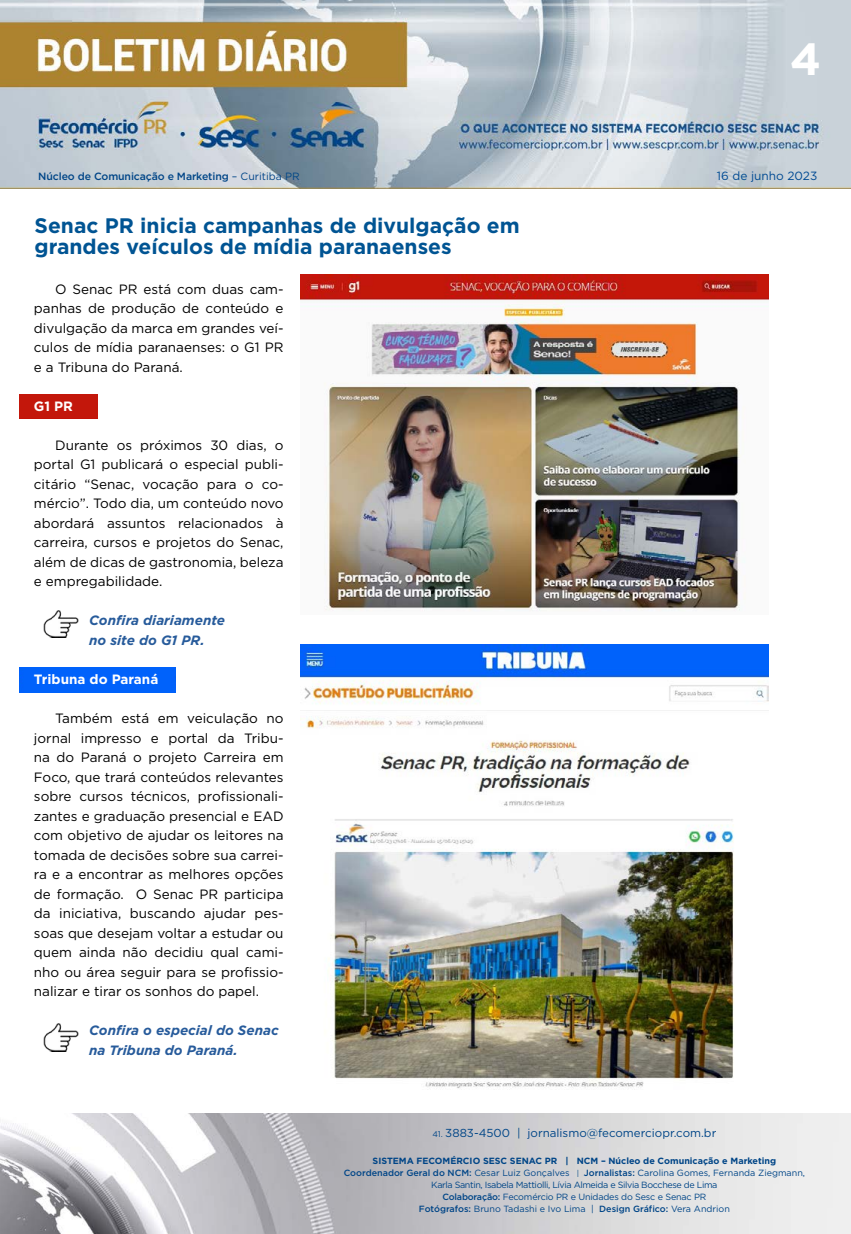
<style>
.page{position:relative;width:851px;height:1234px;background:#fff}
.page>*{position:absolute;margin:0;border:0;box-sizing:border-box;transform-origin:0 0}
.t1{font:700 45px "Gotham";color:#fff}
.t2{font:700 21px/21px "Gotham";color:#005493}
.t3{font:13.5px/19.5px "Gotham";color:#000;text-align:justify}
.t4{font:italic 700 13.5px/19.5px "Gotham";color:#275b9b}
.t5{font:700 13.5px "Gotham";color:#fff}
.t6{font:11.85px "Gotham";color:#004a93}
.t7{font:11.55px "Gotham";color:#004587}
.t8{font:500 10.5px "Gotham";letter-spacing:-.01em;color:#004587}
.t9{font:9px/12px "Gotham";letter-spacing:-.02em;color:#004587;text-align:center}
.s1{font-weight:400}
.s2{font-size:8.25px}
.s3{font-weight:700}
.s4{font-weight:500}
.s5{font-size:7.65px}
</style>
<div class="page">
<img style="left:0;top:0;width:850px;height:189px">
<img style="left:0;top:1113px;width:850px;height:120px">
<div style="left:19px;top:394px;width:79px;height:25px;background:#c3170b"></div>
<div style="left:19px;top:667px;width:156px;height:25px;background:#0062fb"></div>
<img style="left:43px;top:610px;width:36px;height:27px">
<img style="left:43px;top:1023px;width:36px;height:28px">
<img style="left:301px;top:274px;width:467px;height:337px">
<img style="left:301px;top:644px;width:467px;height:444px">
<h1 class="t1" style="left:790px;top:29px;width:33px">4</h1>
<p class="t8" style="left:38px;top:169px;width:263px">Núcleo de Comunicação e Marketing <span class="s1">– Curitiba PR</span></p>
<p class="t6" style="left:716px;top:168px;width:102px">16 de junho 2023</p>
<h2 class="t2" style="left:35px;top:215px;width:486px">Senac PR inicia campanhas de divulgação em grandes veículos de mídia paranaenses</h2>
<p class="t3" style="left:34px;top:279px;width:251px;text-indent:21px">O Senac PR está com duas cam&shy;panhas de produção de conteúdo e divulgação da marca em grandes veí&shy;culos de mídia paranaenses: o G1 PR e a Tribuna do Paraná.</p>
<p class="t5" style="left:34px;top:397px;width:41px">G1 PR</p>
<p class="t3" style="left:34px;top:435px;width:251px;text-indent:21px">Durante os próximos 30 dias, o portal G1 publicará o especial publi&shy;citário “Senac, vocação para o co&shy;mércio”. Todo dia, um conteúdo novo abordará assuntos relacionados à carreira, cursos e projetos do Senac, além de dicas de gastronomia, beleza e empregabilidade.</p>
<p class="t4" style="left:89px;top:610px;width:137px">Confira diariamente no site do G1 PR.</p>
<p class="t5" style="left:34px;top:670px;width:126px">Tribuna do Paraná</p>
<p class="t3" style="left:34px;top:708px;width:251px;text-indent:21px">Também está em veiculação no jornal impresso e portal da Tribu&shy;na do Paraná o projeto Carreira em Foco, que trará conteúdos relevantes sobre cursos técnicos, profissionali&shy;zantes e graduação presencial e EAD com objetivo de ajudar os leitores na tomada de decisões sobre sua carrei&shy;ra e a encontrar as melhores opções de formação. O Senac PR participa da iniciativa, buscando ajudar pes&shy;soas que desejam voltar a estudar ou quem ainda não decidiu qual cami&shy;nho ou área seguir para se profissio&shy;nalizar e tirar os sonhos do papel.</p>
<p class="t4" style="left:89px;top:1020px;width:191px">Confira o especial do Senac na Tribuna do Paraná.</p>
<p class="t7" style="left:432px;top:1125px;width:285px"><span class="s2">41.</span> 3883-4500 | jornalismo@fecomerciopr.com.br</p>
<p class="t9" style="left:343px;top:1154px;width:463px"><span class="s3">SISTEMA FECOMÉRCIO SESC SENAC PR | NCM – Núcleo de Comunicação e Marketing </span><span class="s4">Coordenador Geral do NCM:</span> Cesar Luiz Gonçalves <span class="s5">|</span> <span class="s4">Jornalistas:</span> Carolina Gomes, Fernanda Ziegmann, Karla Santin, Isabela Mattiolli, Lívia Almeida e Silvia Bocchese de Lima<br><span class="s4">Colaboração:</span> Fecomércio PR e Unidades do Sesc e Senac PR<br><span class="s4">Fotógrafos:</span> Bruno Tadashi e Ivo Lima | <span class="s4">Design Gráfico:</span> Vera Andrion</p>
</div>
